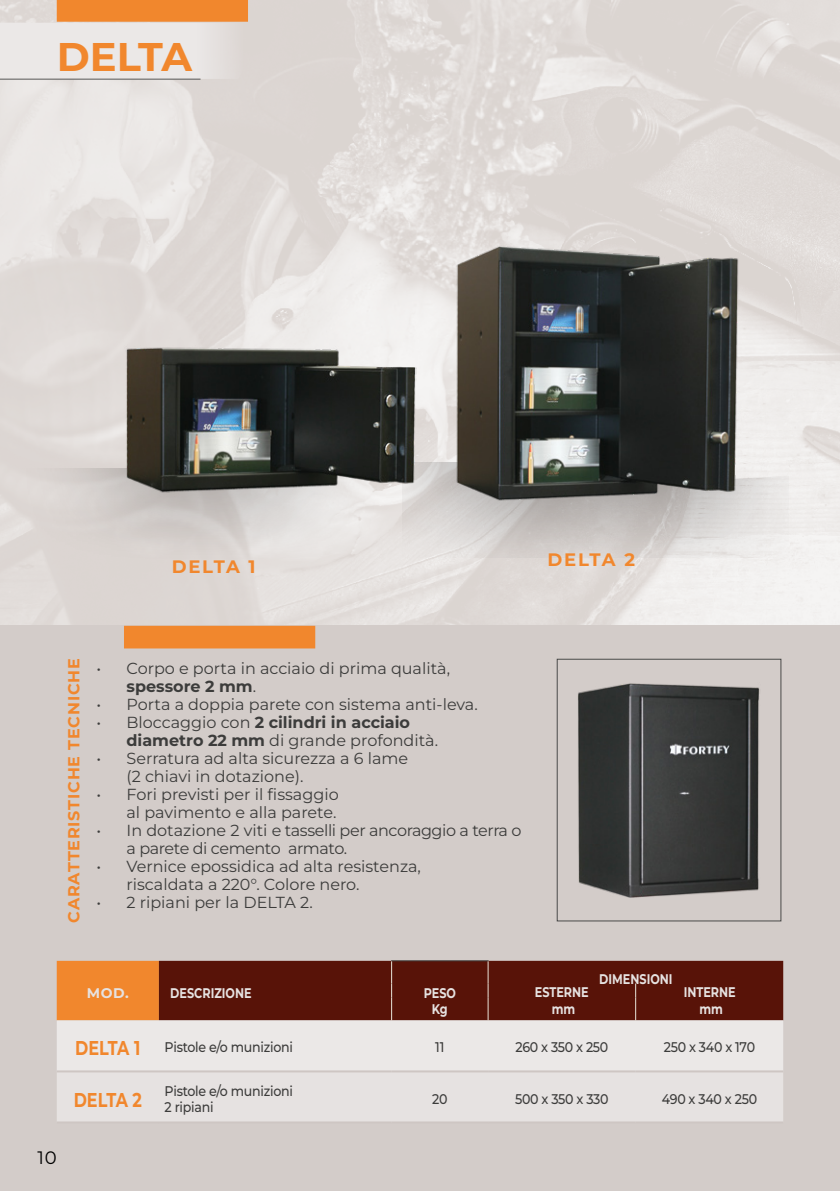
<style>
.page{position:relative;width:840px;height:1191px;background:#fff}
.page>*{position:absolute;margin:0;border:0;box-sizing:border-box;transform-origin:0 0}
.t1{font:700 40px "Montserrat";letter-spacing:-.02em;color:#f1872d}
.t2{font:700 20px "Montserrat";letter-spacing:-.02em;color:#f1872d;scale:.8 1}
.t3{font:700 18px "Montserrat";letter-spacing:.08em;color:#f1872d}
.t4{font:18px "Montserrat";color:#000}
.t5{font:16px/18px "Montserrat";color:#3c3c3b}
.t6{font:16px/18px "Montserrat";letter-spacing:-.025em;color:#3c3c3b}
.t7{font:700 16px "Montserrat";letter-spacing:.05em;color:#f1872d}
.t8{font:500 14px/16px "Montserrat";letter-spacing:-.02em;color:#3c3c3b;scale:.9 1}
.t9{font:700 14px "Montserrat";color:#e6e2e1;scale:.8 1}
.t10{font:700 14px "Montserrat";color:#e6e2e1}
.s1{font-weight:700}
.s2{font-weight:700;font-size:20px;color:#f1872d}
</style>
<div class="page">
<img style="left:0;top:0;width:839px;height:626px">
<hr style="left:839px;top:152px;width:1px;height:332px;background:#ddd7d5">
<div style="left:0;top:626px;width:839px;height:565px;background:#d3ccc9"></div>
<svg style="left:23px;top:468px;width:355px;height:91px;fill:#dad4d1"></svg>
<svg style="left:402px;top:463px;width:386px;height:94px"></svg>
<svg style="left:739px;top:463px;width:49px;height:20px"></svg>
<svg style="left:0;top:23px;width:267px;height:56px"></svg>
<div style="left:57px;top:0;width:191px;height:22px;background:#f1872d"></div>
<hr style="left:0;top:79px;width:200px;height:1px;background:#575756">
<div style="left:124px;top:626px;width:191px;height:22px;background:#f1872d"></div>
<img style="left:451px;top:245px;width:288px;height:260px">
<hr style="left:57px;top:1121px;width:102px;height:2px;background:#cec6c3">
<hr style="left:159px;top:1121px;width:232px;height:2px;background:#cec6c3">
<hr style="left:391px;top:1121px;width:97px;height:2px;background:#cec6c3">
<hr style="left:488px;top:1121px;width:147px;height:2px;background:#cec6c3">
<hr style="left:635px;top:1121px;width:147px;height:2px;background:#cec6c3">
<svg style="left:57px;top:960px;width:725px;height:162px"></svg>
<img style="left:124px;top:344px;width:292px;height:153px">
<img style="left:578px;top:683px;width:181px;height:214px">
<div style="left:556px;top:659px;width:224px;height:262px;border:1px solid #4a4a49"></div>
<h1 class="t1" style="left:57px;top:30px;width:137px">DELTA</h1>
<p class="t3" style="left:172px;top:554px;width:85px">DELTA 1</p>
<p class="t3" style="left:547px;top:547px;width:89px">DELTA 2</p>
<p class="t7" style="left:63px;top:922px;width:266px;rotate:-90deg">CARATTERISTICHE TECNICHE</p>
<p class="t5" style="left:126px;top:658px;width:325px;text-indent:-30px">• Corpo e porta in acciaio di prima qualità, <span class="s1">spessore 2 mm</span>.</p>
<p class="t5" style="left:96px;top:694px;width:382px">• Porta a doppia parete con sistema anti-leva.</p>
<p class="t5" style="left:126px;top:712px;width:313px;text-indent:-30px">• Bloccaggio con <span class="s1">2 cilindri in acciaio diametro 22 mm</span> di grande profondità.</p>
<p class="t5" style="left:126px;top:748px;width:283px;text-indent:-30px">• Serratura ad alta sicurezza a 6 lame (2 chiavi in dotazione).</p>
<p class="t5" style="left:96px;top:784px;width:243px;text-align:right">• Fori previsti per il fissaggio al pavimento e alla parete.</p>
<p class="t6" style="left:126px;top:820px;width:396px;text-indent:-30px">• In dotazione 2 viti e tasselli per ancoraggio a terra o a parete di cemento armato.</p>
<p class="t5" style="left:126px;top:856px;width:296px;text-indent:-30px">• Vernice epossidica ad alta resistenza, riscaldata a 220°. Colore nero.</p>
<p class="t5" style="left:96px;top:892px;width:218px">• 2 ripiani per la DELTA 2.</p>
<p class="t10" style="left:87px;top:983px;width:44px">MOD.</p>
<p class="t9" style="left:170px;top:983px;width:103px">DESCRIZIONE</p>
<p class="t9" style="left:423px;top:983px;width:42px">PESO</p>
<p class="t9" style="left:599px;top:969px;width:93px">DIMENSIONI</p>
<p class="t9" style="left:534px;top:983px;width:69px">ESTERNE</p>
<p class="t9" style="left:683px;top:983px;width:66px">INTERNE</p>
<p class="t9" style="left:431px;top:1000px;width:21px">Kg</p>
<p class="t9" style="left:551px;top:1000px;width:31px">mm</p>
<p class="t9" style="left:699px;top:1000px;width:31px">mm</p>
<p class="t4" style="left:37px;top:1146px;width:21px">10</p>
<p class="t8" style="left:75px;top:1038px;width:243px"><span class="s2">DELTA 1</span> Pistole e/o munizioni</p>
<p class="t8" style="left:435px;top:1038px;width:12px">11</p>
<p class="t8" style="left:515px;top:1038px;width:105px">260 x 350 x 250</p>
<p class="t8" style="left:663px;top:1038px;width:103px">250 x 340 x 170</p>
<p class="t2" style="left:74px;top:1086px;width:87px">DELTA 2</p>
<p class="t8" style="left:164px;top:1082px;width:144px">Pistole e/o munizioni<br>2 ripiani</p>
<p class="t8" style="left:432px;top:1090px;width:19px">20</p>
<p class="t8" style="left:515px;top:1090px;width:105px">500 x 350 x 330</p>
<p class="t8" style="left:661px;top:1090px;width:107px">490 x 340 x 250</p>
</div>
